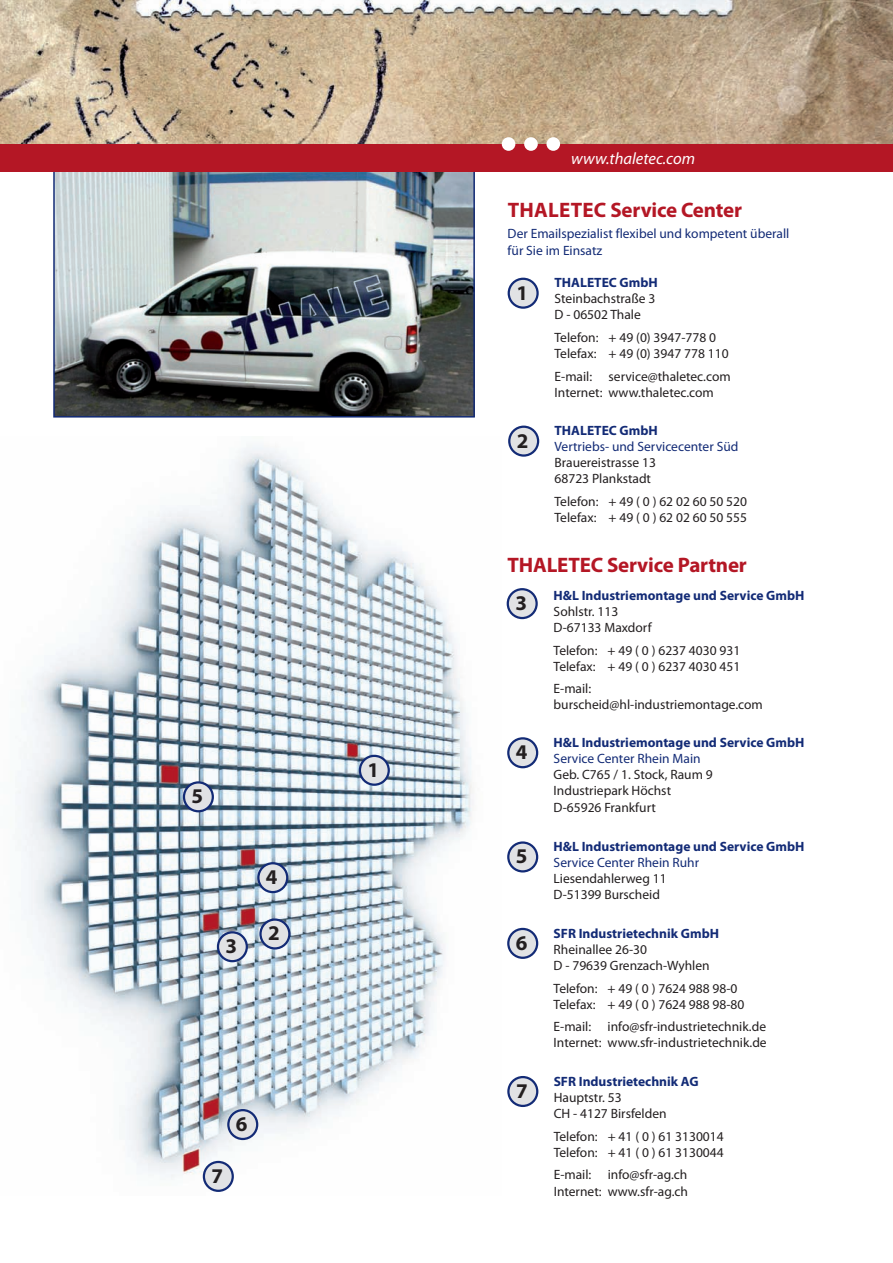
<style>
.page{position:relative;width:893px;height:1263px;background:#fff}
.page>*{position:absolute;margin:0;border:0;box-sizing:border-box;transform-origin:0 0}
.t1{font:700 21px "Myriad Pro";letter-spacing:-.01em;color:#b41725}
.t2{font:700 21px "Myriad Pro";color:#231f20}
.t3{font:italic 16.5px "Myriad Pro";color:#fff}
.t4{font:13.5px/16.2px "Myriad Pro";color:#231f20}
.t5{font:700 13.5px "Myriad Pro";color:#132b76}
.t6{font:13.5px/16.2px "Myriad Pro";color:#132b76}
</style>
<div class="page">
<img style="left:56px;top:172px;width:416px;height:243px">
<div style="left:53px;top:161px;width:422px;height:257px;border:2px solid #132b76"></div>
<img style="left:0;top:0;width:893px;height:145px">
<div style="left:0;top:145px;width:893px;height:27px;background:#b41725"></div>
<div style="left:502px;top:137px;width:13px;height:14px;background:#fff;border-radius:50%"></div>
<div style="left:524px;top:137px;width:14px;height:14px;background:#fff;border-radius:50%"></div>
<div style="left:546px;top:137px;width:14px;height:14px;background:#fff;border-radius:50%"></div>
<img style="left:16px;top:445px;width:457px;height:747px">
<div style="left:360px;top:756px;width:29px;height:29px;background:#e1e2e4;border-radius:50%"></div>
<div style="left:359px;top:755px;width:31px;height:31px;border:2px solid #132b76;border-radius:50%"></div>
<div style="left:260px;top:919px;width:29px;height:29px;background:#e1e2e4;border-radius:50%"></div>
<div style="left:259px;top:918px;width:31px;height:31px;border:2px solid #132b76;border-radius:50%"></div>
<div style="left:218px;top:932px;width:29px;height:29px;background:#e1e2e4;border-radius:50%"></div>
<div style="left:217px;top:931px;width:31px;height:31px;border:2px solid #132b76;border-radius:50%"></div>
<div style="left:258px;top:863px;width:29px;height:29px;background:#e1e2e4;border-radius:50%"></div>
<div style="left:257px;top:862px;width:31px;height:31px;border:2px solid #132b76;border-radius:50%"></div>
<div style="left:184px;top:782px;width:29px;height:29px;background:#e1e2e4;border-radius:50%"></div>
<div style="left:183px;top:781px;width:31px;height:31px;border:2px solid #132b76;border-radius:50%"></div>
<div style="left:228px;top:1110px;width:29px;height:29px;background:#e1e2e4;border-radius:50%"></div>
<div style="left:227px;top:1109px;width:31px;height:31px;border:2px solid #132b76;border-radius:50%"></div>
<div style="left:204px;top:1162px;width:29px;height:29px;background:#e1e2e4;border-radius:50%"></div>
<div style="left:203px;top:1161px;width:31px;height:31px;border:2px solid #132b76;border-radius:50%"></div>
<div style="left:509px;top:279px;width:29px;height:29px;background:#e1e2e4;border-radius:50%"></div>
<div style="left:508px;top:278px;width:31px;height:31px;border:2px solid #132b76;border-radius:50%"></div>
<div style="left:509px;top:427px;width:29px;height:28px;background:#e1e2e4;border-radius:50%"></div>
<div style="left:508px;top:426px;width:31px;height:31px;border:2px solid #132b76;border-radius:50%"></div>
<div style="left:508px;top:589px;width:29px;height:29px;background:#e1e2e4;border-radius:50%"></div>
<div style="left:507px;top:588px;width:31px;height:31px;border:2px solid #132b76;border-radius:50%"></div>
<div style="left:508px;top:929px;width:29px;height:29px;background:#e1e2e4;border-radius:50%"></div>
<div style="left:507px;top:928px;width:31px;height:31px;border:2px solid #132b76;border-radius:50%"></div>
<div style="left:508px;top:738px;width:29px;height:29px;background:#e1e2e4;border-radius:50%"></div>
<div style="left:507px;top:737px;width:31px;height:31px;border:2px solid #132b76;border-radius:50%"></div>
<div style="left:508px;top:842px;width:29px;height:29px;background:#e1e2e4;border-radius:50%"></div>
<div style="left:507px;top:841px;width:31px;height:31px;border:2px solid #132b76;border-radius:50%"></div>
<div style="left:508px;top:1077px;width:29px;height:29px;background:#e1e2e4;border-radius:50%"></div>
<div style="left:507px;top:1076px;width:31px;height:31px;border:2px solid #132b76;border-radius:50%"></div>
<h1 class="t2" style="left:192px;top:784px;width:13px">5</h1>
<h1 class="t2" style="left:226px;top:934px;width:13px">3</h1>
<h1 class="t2" style="left:266px;top:865px;width:13px">4</h1>
<h1 class="t2" style="left:268px;top:921px;width:13px">2</h1>
<h1 class="t2" style="left:236px;top:1112px;width:13px">6</h1>
<h1 class="t2" style="left:211px;top:1164px;width:13px">7</h1>
<h1 class="t2" style="left:367px;top:758px;width:13px">1</h1>
<p class="t3" style="left:571px;top:150px;width:125px">www.thaletec.com</p>
<h1 class="t1" style="left:508px;top:199px;width:25px">Thaletec</h1>
<h1 class="t1" style="left:610px;top:199px;width:133px">Service Center</h1>
<p class="t6" style="left:508px;top:226px;width:283px">Der Emailspezialist flexibel und kompetent überall für Sie im Einsatz</p>
<h1 class="t2" style="left:516px;top:281px;width:13px">1</h1>
<h1 class="t2" style="left:517px;top:429px;width:13px">2</h1>
<p class="t5" style="left:555px;top:275px;width:105px">THALETEC GmbH</p>
<p class="t4" style="left:555px;top:291px;width:102px">Steinbachstraße 3<br>D - 06502 Thale</p>
<p class="t4" style="left:555px;top:329px;width:176px">Telefon: + 49 (0) 3947-778 0<br>Telefax: + 49 (0) 3947 778 110</p>
<p class="t4" style="left:555px;top:368px;width:178px">E-mail: service@thaletec.com<br>Internet: www.thaletec.com</p>
<p class="t5" style="left:555px;top:423px;width:105px">THALETEC GmbH</p>
<p class="t6" style="left:555px;top:438px;width:185px">Vertriebs- und Servicecenter Süd</p>
<p class="t4" style="left:555px;top:455px;width:103px">Brauereistrasse 13<br>68723 Plankstadt</p>
<p class="t4" style="left:555px;top:493px;width:194px">Telefon: + 49 ( 0 ) 62 02 60 50 520<br>Telefax: + 49 ( 0 ) 62 02 60 50 555</p>
<h1 class="t1" style="left:508px;top:553px;width:241px">THALETEC Service Partner</h1>
<h1 class="t2" style="left:515px;top:591px;width:13px">3</h1>
<h1 class="t2" style="left:516px;top:740px;width:13px">4</h1>
<h1 class="t2" style="left:516px;top:844px;width:13px">5</h1>
<h1 class="t2" style="left:516px;top:931px;width:13px">6</h1>
<h1 class="t2" style="left:516px;top:1079px;width:13px">7</h1>
<p class="t5" style="left:554px;top:587px;width:252px">H&amp;L Industriemontage und Service GmbH</p>
<p class="t4" style="left:554px;top:603px;width:100px">Sohlstr. 113<br>D-67133 Maxdorf</p>
<p class="t4" style="left:554px;top:642px;width:188px">Telefon: + 49 ( 0 ) 6237 4030 931<br>Telefax: + 49 ( 0 ) 6237 4030 451</p>
<p class="t4" style="left:554px;top:681px;width:211px">E-mail: burscheid@hl-industriemontage.com</p>
<p class="t5" style="left:554px;top:735px;width:252px">H&amp;L Industriemontage und Service GmbH</p>
<p class="t6" style="left:554px;top:750px;width:149px">Service Center Rhein Main</p>
<p class="t4" style="left:554px;top:767px;width:161px">Geb. C765 / 1. Stock, Raum 9<br>Industriepark Höchst<br>D-65926 Frankfurt</p>
<p class="t5" style="left:554px;top:838px;width:252px">H&amp;L Industriemontage und Service GmbH</p>
<p class="t6" style="left:554px;top:854px;width:147px">Service Center Rhein Ruhr</p>
<p class="t4" style="left:554px;top:871px;width:115px">Liesendahlerweg 11<br>D-51399 Burscheid</p>
<p class="t5" style="left:554px;top:925px;width:167px">SFR Industrietechnik GmbH</p>
<p class="t4" style="left:554px;top:941px;width:158px">Rheinallee 26-30<br>D - 79639 Grenzach-Wyhlen</p>
<p class="t4" style="left:554px;top:980px;width:192px">Telefon: + 49 ( 0 ) 7624 988 98-0<br>Telefax: + 49 ( 0 ) 7624 988 98-80</p>
<p class="t4" style="left:554px;top:1019px;width:215px">E-mail: info@sfr-industrietechnik.de<br>Internet: www.sfr-industrietechnik.de</p>
<p class="t5" style="left:554px;top:1074px;width:146px">SFR Industrietechnik AG</p>
<p class="t4" style="left:554px;top:1090px;width:114px">Hauptstr. 53<br>CH - 4127 Birsfelden</p>
<p class="t4" style="left:554px;top:1128px;width:171px">Telefon: + 41 ( 0 ) 61 3130014<br>Telefon: + 41 ( 0 ) 61 3130044</p>
<p class="t4" style="left:554px;top:1167px;width:136px">E-mail: info@sfr-ag.ch<br>Internet: www.sfr-ag.ch</p>
</div>
